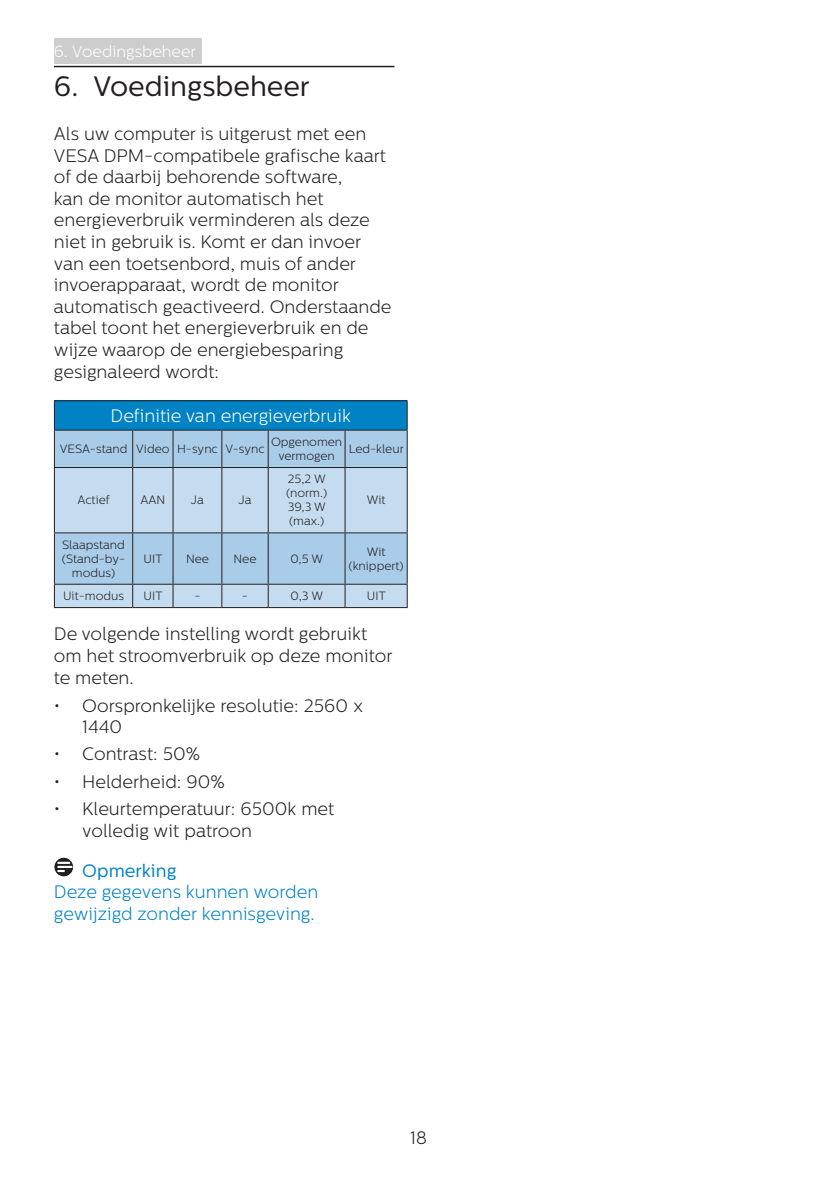
<style>
.page{position:relative;width:840px;height:1191px;background:#fff}
.page>*{position:absolute;margin:0;border:0;box-sizing:border-box;transform-origin:0 0}
.t1{font:28px "Centrale Sans";color:#231f20}
.chapter-paragraph{font:300 18px/21.6px "Centrale Sans";color:#231f20}
.Heading_4{font:300 18px/21.6px "Centrale Sans";color:#231f20}
.Note_body{font:300 18px/21.6px "Centrale Sans";color:#0082c5}
.t2{font:300 18px "Centrale Sans";color:#fff}
.Heading_4-2{font:18px "Centrale Sans";color:#0082c5}
.t3{font:300 16px "Centrale Sans";color:#fff}
.t4{font:300 12px/14px "Centrale Sans";color:#231f20;text-align:center}
</style>
<div class="page">
<div style="left:54px;top:38px;width:147px;height:26px;background:#cdcdcd"></div>
<hr style="left:54px;top:66px;width:340px;height:1px;background:#231f20">
<div style="left:54px;top:401px;width:353px;height:29px;background:#0082c5"></div>
<div style="left:55px;top:431px;width:351px;height:36px;background:#a9cce9"></div>
<svg style="left:55px;top:468px;width:351px;height:139px;background:#b8d3ea"></svg>
<svg style="left:54px;top:401px;width:1px;height:29px"></svg>
<svg style="left:406px;top:401px;width:1px;height:29px"></svg>
<hr style="left:54px;top:400px;width:79px;height:1px;background:#231f20">
<hr style="left:133px;top:400px;width:40px;height:1px;background:#231f20">
<hr style="left:173px;top:400px;width:49px;height:1px;background:#231f20">
<hr style="left:222px;top:400px;width:46px;height:1px;background:#231f20">
<hr style="left:268px;top:400px;width:77px;height:1px;background:#231f20">
<hr style="left:345px;top:400px;width:62px;height:1px;background:#231f20">
<hr style="left:54px;top:430px;width:79px;height:1px;background:#231f20">
<hr style="left:133px;top:430px;width:40px;height:1px;background:#231f20">
<hr style="left:173px;top:430px;width:49px;height:1px;background:#231f20">
<hr style="left:222px;top:430px;width:46px;height:1px;background:#231f20">
<hr style="left:268px;top:430px;width:77px;height:1px;background:#231f20">
<hr style="left:345px;top:430px;width:62px;height:1px;background:#231f20">
<hr style="left:54px;top:431px;width:1px;height:36px;background:#231f20">
<hr style="left:132px;top:431px;width:1px;height:36px;background:#231f20">
<hr style="left:172px;top:431px;width:1px;height:36px;background:#231f20">
<hr style="left:221px;top:431px;width:1px;height:36px;background:#231f20">
<hr style="left:267px;top:431px;width:1px;height:36px;background:#231f20">
<hr style="left:344px;top:431px;width:1px;height:36px;background:#231f20">
<hr style="left:406px;top:431px;width:1px;height:36px;background:#231f20">
<hr style="left:54px;top:468px;width:1px;height:64px;background:#231f20">
<hr style="left:54px;top:467px;width:79px;height:1px;background:#231f20">
<hr style="left:132px;top:468px;width:1px;height:64px;background:#231f20">
<hr style="left:133px;top:467px;width:40px;height:1px;background:#231f20">
<hr style="left:172px;top:468px;width:1px;height:64px;background:#231f20">
<hr style="left:173px;top:467px;width:49px;height:1px;background:#231f20">
<hr style="left:221px;top:468px;width:1px;height:64px;background:#231f20">
<hr style="left:222px;top:467px;width:46px;height:1px;background:#231f20">
<hr style="left:267px;top:468px;width:1px;height:64px;background:#231f20">
<hr style="left:268px;top:467px;width:77px;height:1px;background:#231f20">
<hr style="left:344px;top:468px;width:1px;height:64px;background:#231f20">
<hr style="left:406px;top:468px;width:1px;height:64px;background:#231f20">
<hr style="left:345px;top:467px;width:62px;height:1px;background:#231f20">
<hr style="left:54px;top:533px;width:1px;height:51px;background:#231f20">
<hr style="left:54px;top:532px;width:79px;height:1px;background:#231f20">
<hr style="left:132px;top:533px;width:1px;height:51px;background:#231f20">
<hr style="left:133px;top:532px;width:40px;height:1px;background:#231f20">
<hr style="left:172px;top:533px;width:1px;height:51px;background:#231f20">
<hr style="left:173px;top:532px;width:49px;height:1px;background:#231f20">
<hr style="left:221px;top:533px;width:1px;height:51px;background:#231f20">
<hr style="left:222px;top:532px;width:46px;height:1px;background:#231f20">
<hr style="left:267px;top:533px;width:1px;height:51px;background:#231f20">
<hr style="left:268px;top:532px;width:77px;height:1px;background:#231f20">
<hr style="left:344px;top:533px;width:1px;height:51px;background:#231f20">
<hr style="left:406px;top:533px;width:1px;height:51px;background:#231f20">
<hr style="left:345px;top:532px;width:62px;height:1px;background:#231f20">
<svg style="left:54px;top:585px;width:1px;height:22px"></svg>
<hr style="left:54px;top:584px;width:79px;height:1px;background:#231f20">
<hr style="left:54px;top:607px;width:79px;height:1px;background:#231f20">
<svg style="left:132px;top:585px;width:1px;height:22px"></svg>
<hr style="left:133px;top:584px;width:40px;height:1px;background:#231f20">
<hr style="left:133px;top:607px;width:40px;height:1px;background:#231f20">
<svg style="left:172px;top:585px;width:1px;height:22px"></svg>
<hr style="left:173px;top:584px;width:49px;height:1px;background:#231f20">
<hr style="left:173px;top:607px;width:49px;height:1px;background:#231f20">
<svg style="left:221px;top:585px;width:1px;height:22px"></svg>
<hr style="left:222px;top:584px;width:46px;height:1px;background:#231f20">
<hr style="left:222px;top:607px;width:46px;height:1px;background:#231f20">
<svg style="left:267px;top:585px;width:1px;height:22px"></svg>
<hr style="left:268px;top:584px;width:77px;height:1px;background:#231f20">
<hr style="left:268px;top:607px;width:77px;height:1px;background:#231f20">
<svg style="left:344px;top:585px;width:1px;height:22px"></svg>
<svg style="left:406px;top:585px;width:1px;height:22px"></svg>
<hr style="left:345px;top:584px;width:62px;height:1px;background:#231f20">
<hr style="left:345px;top:607px;width:62px;height:1px;background:#231f20">
<svg style="left:54px;top:857px;width:20px;height:20px"></svg>
<div style="left:54px;top:857px;width:20px;height:20px;border:1px solid #fff;border-radius:50%"></div>
<svg style="left:58px;top:861px;width:13px;height:11px"></svg>
<p class="t3" style="left:54px;top:42px;width:143px">6. Voedingsbeheer</p>
<p class="t1" style="left:54px;top:70px;width:257px">6. Voedingsbeheer</p>
<p class="chapter-paragraph" style="left:54px;top:123px;width:339px">Als uw computer is uitgerust met een VESA DPM-compatibele grafische kaart of de daarbij behorende software,<br>kan de monitor automatisch het energieverbruik verminderen als deze niet in gebruik is. Komt er dan invoer van een toetsenbord, muis of ander invoerapparaat, wordt de monitor automatisch geactiveerd. Onderstaande tabel toont het energieverbruik en de wijze waarop de energiebesparing gesignaleerd wordt:</p>
<p class="t2" style="left:111px;top:405px;width:242px">Definitie van energieverbruik</p>
<p class="t4" style="left:60px;top:442px;width:69px">VESA-stand</p>
<p class="t4" style="left:136px;top:442px;width:35px">Video</p>
<p class="t4" style="left:177px;top:442px;width:42px">H-sync</p>
<p class="t4" style="left:225px;top:442px;width:41px">V-sync</p>
<p class="t4" style="left:271px;top:435px;width:73px">Opgenomen vermogen</p>
<p class="t4" style="left:348px;top:442px;width:56px">Led-kleur</p>
<p class="t4" style="left:77px;top:493px;width:34px">Actief</p>
<p class="t4" style="left:140px;top:493px;width:26px">AAN</p>
<p class="t4" style="left:191px;top:493px;width:14px">Ja</p>
<p class="t4" style="left:238px;top:493px;width:14px">Ja</p>
<p class="t4" style="left:286px;top:472px;width:43px;text-align:left">25,2 W (norm.)</p>
<p class="t4" style="left:287px;top:500px;width:40px;text-align:left">39,3 W (max.)</p>
<p class="t4" style="left:366px;top:493px;width:20px">Wit</p>
<p class="t4" style="left:62px;top:537px;width:65px">Slaapstand (Stand-by&shy;modus)</p>
<p class="t4" style="left:143px;top:551px;width:20px">UIT</p>
<p class="t4" style="left:186px;top:551px;width:24px">Nee</p>
<p class="t4" style="left:233px;top:551px;width:24px">Nee</p>
<p class="t4" style="left:290px;top:551px;width:34px">0,5 W</p>
<p class="t4" style="left:348px;top:544px;width:57px">Wit (knippert)</p>
<p class="t4" style="left:63px;top:589px;width:62px">Uit-modus</p>
<p class="t4" style="left:143px;top:589px;width:20px">UIT</p>
<p class="t4" style="left:194px;top:589px;width:8px">-</p>
<p class="t4" style="left:242px;top:589px;width:8px">-</p>
<p class="t4" style="left:290px;top:589px;width:34px">0,3 W</p>
<p class="t4" style="left:366px;top:589px;width:20px">UIT</p>
<p class="Heading_4" style="left:54px;top:623px;width:340px">De volgende instelling wordt gebruikt om het stroomverbruik op deze monitor te meten.</p>
<p class="chapter-paragraph" style="left:82px;top:694px;width:282px;text-indent:-28px">• Oorspronkelijke resolutie: 2560 x<br>1440</p>
<p class="chapter-paragraph" style="left:54px;top:743px;width:148px">• Contrast: 50%</p>
<p class="chapter-paragraph" style="left:54px;top:770px;width:172px">• Helderheid: 90%</p>
<p class="chapter-paragraph" style="left:82px;top:798px;width:253px;text-indent:-28px">• Kleurtemperatuur: 6500k met volledig wit patroon</p>
<p class="Heading_4-2" style="left:82px;top:860px;width:96px">Opmerking</p>
<p class="Note_body" style="left:54px;top:881px;width:266px">Deze gegevens kunnen worden gewijzigd zonder kennisgeving.</p>
<p class="chapter-paragraph" style="left:410px;top:1127px;width:18px">18</p>
</div>
